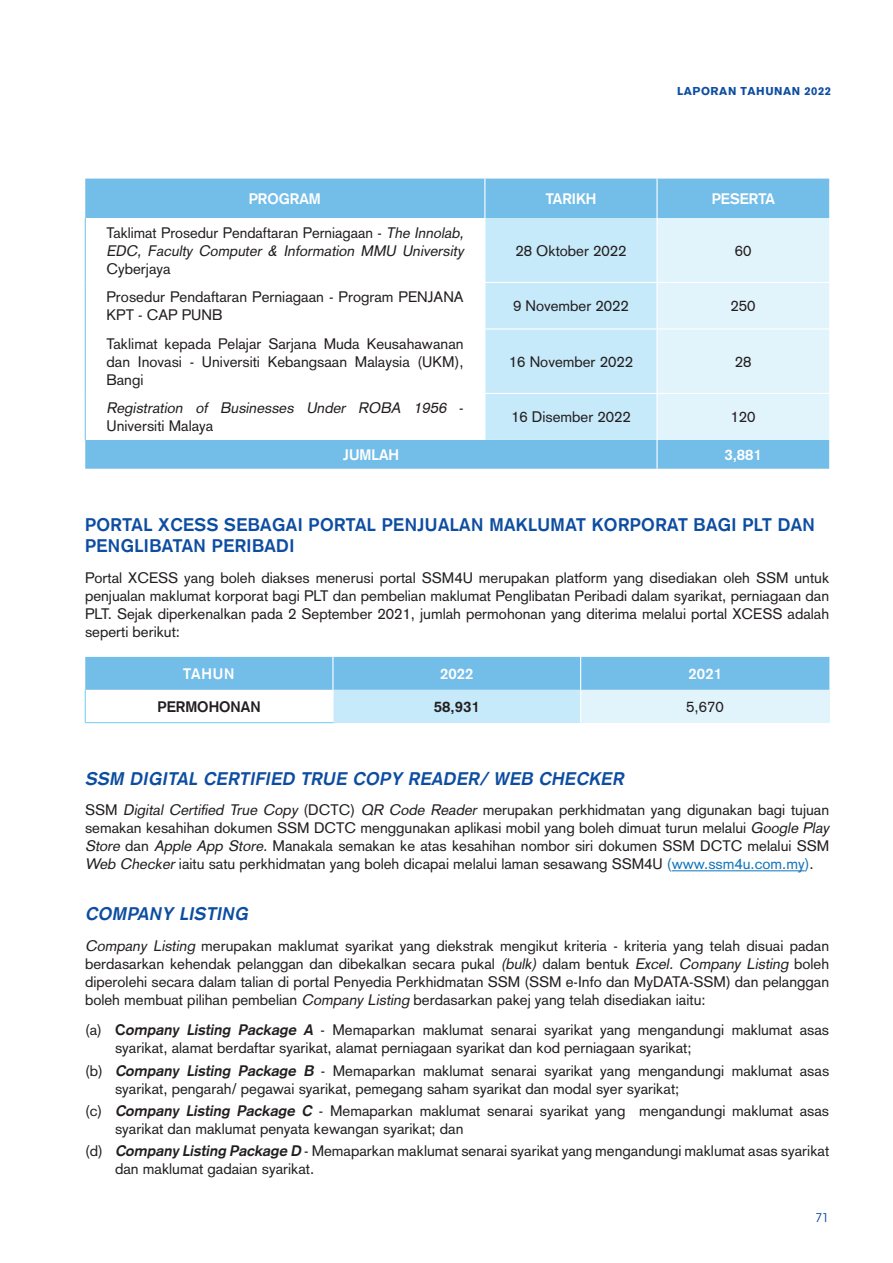
<style>
.page{position:relative;width:893px;height:1263px;background:#fff}
.page>*{position:absolute;margin:0;border:0;box-sizing:border-box;transform-origin:0 0}
.t1{font:700 18px/21.6px "Akzidenz Grotesk";letter-spacing:.025em;color:#0d4da1}
.t2{font:italic 700 18px "Akzidenz Grotesk";letter-spacing:.025em;color:#0d4da1}
.t3{font:15px/18px "Akzidenz Grotesk";color:#231f20}
.t4{font:italic 15px/18px "Akzidenz Grotesk";color:#231f20}
.t5{font:700 15px "Akzidenz Grotesk";color:#fff}
.t6{font:700 15px "Akzidenz Grotesk";color:#231f20}
.t7{font:12px "ITC Avant Garde Std";color:#0d4da1}
.t8{font:900 11.25px "Akzidenz Grotesk";letter-spacing:.05em;color:#0d4da1}
.s1{font-style:normal}
.s2{font-style:italic}
.s3{color:#1074bc}
.s4{font-weight:700}
.s5{font-weight:700;font-style:italic}
</style>
<div class="page">
<div style="left:85px;top:179px;width:744px;height:290px;background:#73bde9"></div>
<svg style="left:86px;top:218px;width:398px;height:222px"></svg>
<svg style="left:485px;top:218px;width:344px;height:222px;background:#d4effb"></svg>
<hr style="left:484px;top:179px;width:1px;height:39px;background:#fff">
<hr style="left:656px;top:179px;width:2px;height:39px;background:#fff">
<hr style="left:484px;top:218px;width:1px;height:64px;background:#fff">
<hr style="left:656px;top:218px;width:2px;height:64px;background:#fff">
<hr style="left:85px;top:282px;width:400px;height:1px;background:#fff">
<hr style="left:485px;top:282px;width:172px;height:1px;background:#fff">
<hr style="left:484px;top:283px;width:1px;height:45px;background:#fff">
<hr style="left:657px;top:282px;width:172px;height:1px;background:#fff">
<hr style="left:656px;top:283px;width:2px;height:45px;background:#fff">
<hr style="left:85px;top:328px;width:400px;height:1px;background:#fff">
<hr style="left:485px;top:328px;width:172px;height:1px;background:#fff">
<hr style="left:484px;top:329px;width:1px;height:64px;background:#fff">
<hr style="left:657px;top:328px;width:172px;height:1px;background:#fff">
<hr style="left:656px;top:329px;width:2px;height:64px;background:#fff">
<hr style="left:85px;top:393px;width:400px;height:1px;background:#fff">
<hr style="left:485px;top:393px;width:172px;height:1px;background:#fff">
<hr style="left:484px;top:394px;width:1px;height:46px;background:#fff">
<hr style="left:657px;top:393px;width:172px;height:1px;background:#fff">
<hr style="left:656px;top:394px;width:2px;height:46px;background:#fff">
<hr style="left:656px;top:440px;width:2px;height:29px;background:#fff">
<hr style="left:85px;top:218px;width:1px;height:64px;background:#73bde9">
<hr style="left:85px;top:282px;width:1px;height:47px;background:#73bde9">
<hr style="left:85px;top:329px;width:1px;height:64px;background:#73bde9">
<hr style="left:85px;top:393px;width:1px;height:47px;background:#73bde9">
<hr style="left:672px;top:870px;width:133px;height:1px;background:#1074bc">
<div style="left:85px;top:657px;width:744px;height:33px;background:#73bde9"></div>
<div style="left:333px;top:690px;width:248px;height:33px;background:#c6eafa"></div>
<div style="left:581px;top:690px;width:248px;height:33px;background:#e1f4fc"></div>
<hr style="left:332px;top:657px;width:2px;height:33px;background:#fff">
<hr style="left:580px;top:657px;width:1px;height:33px;background:#fff">
<hr style="left:332px;top:690px;width:2px;height:32px;background:#fff">
<hr style="left:580px;top:690px;width:1px;height:33px;background:#fff">
<hr style="left:85px;top:690px;width:1px;height:32px;background:#6bcff6">
<hr style="left:85px;top:722px;width:249px;height:1px;background:#6bcff6">
<p class="t8" style="left:677px;top:84px;width:156px">LAPORAN TAHUNAN 2022</p>
<p class="t5" style="left:249px;top:193px;width:73px">PROGRAM</p>
<p class="t5" style="left:546px;top:193px;width:52px">TARIKH</p>
<p class="t5" style="left:712px;top:193px;width:65px">PESERTA</p>
<p class="t4" style="left:107px;top:224px;width:362px"><span class="s1">Taklimat Prosedur Pendaftaran Perniagaan -</span> The Innolab,<br>EDC, Faculty Computer &amp; Information MMU University</p>
<p class="t3" style="left:107px;top:260px;width:66px">Cyberjaya</p>
<p class="t3" style="left:515px;top:242px;width:113px">28 Oktober 2022</p>
<p class="t3" style="left:735px;top:242px;width:18px">60</p>
<p class="t3" style="left:107px;top:288px;width:359px">Prosedur Pendaftaran Perniagaan - Program PENJANA<br>KPT - CAP PUNB</p>
<p class="t3" style="left:513px;top:297px;width:117px">9 November 2022</p>
<p class="t3" style="left:731px;top:297px;width:27px">250</p>
<p class="t3" style="left:107px;top:335px;width:359px;text-align:justify">Taklimat kepada Pelajar Sarjana Muda Keusahawanan dan Inovasi - Universiti Kebangsaan Malaysia (UKM), Bangi</p>
<p class="t3" style="left:509px;top:353px;width:126px">16 November 2022</p>
<p class="t3" style="left:735px;top:353px;width:18px">28</p>
<p class="t4" style="left:107px;top:399px;width:359px">Registration of Businesses Under ROBA 1956 <span class="s1">-<br>Universiti Malaya</span></p>
<p class="t3" style="left:511px;top:408px;width:121px">16 Disember 2022</p>
<p class="t3" style="left:731px;top:408px;width:27px">120</p>
<p class="t5" style="left:343px;top:449px;width:57px">JUMLAH</p>
<p class="t5" style="left:724px;top:449px;width:39px">3,881</p>
<p class="t1" style="left:85px;top:515px;width:731px">PORTAL XCESS SEBAGAI PORTAL PENJUALAN MAKLUMAT KORPORAT BAGI PLT DAN<br>PENGLIBATAN PERIBADI</p>
<p class="t3" style="left:85px;top:569px;width:746px;text-align:justify">Portal XCESS yang boleh diakses menerusi portal SSM4U merupakan platform yang disediakan oleh SSM untuk penjualan maklumat korporat bagi PLT dan pembelian maklumat Penglibatan Peribadi dalam syarikat, perniagaan dan PLT. Sejak diperkenalkan pada 2 September 2021, jumlah permohonan yang diterima melalui portal XCESS adalah seperti berikut:</p>
<p class="t5" style="left:183px;top:668px;width:53px">TAHUN</p>
<p class="t5" style="left:440px;top:668px;width:35px">2022</p>
<p class="t5" style="left:689px;top:668px;width:35px">2021</p>
<p class="t6" style="left:158px;top:701px;width:105px">PERMOHONAN</p>
<p class="t6" style="left:434px;top:701px;width:47px">58,931</p>
<p class="t3" style="left:686px;top:698px;width:39px">5,670</p>
<p class="t2" style="left:85px;top:771px;width:543px">SSM DIGITAL CERTIFIED TRUE COPY READER/ WEB CHECKER</p>
<p class="t3" style="left:85px;top:801px;width:749px">SSM <span class="s2">Digital Certified True Copy</span> (DCTC) <span class="s2">QR Code Reader</span> merupakan perkhidmatan yang digunakan bagi tujuan semakan kesahihan dokumen SSM DCTC menggunakan aplikasi mobil yang boleh dimuat turun melalui <span class="s2">Google Play Store</span> dan <span class="s2">Apple App Store.</span> Manakala semakan ke atas kesahihan nombor siri dokumen SSM DCTC melalui SSM <span class="s2">Web Checker</span> iaitu satu perkhidmatan yang boleh dicapai melalui laman sesawang SSM4U <span class="s3">(www.ssm4u.com.my)</span>.</p>
<p class="t2" style="left:85px;top:906px;width:167px">COMPANY LISTING</p>
<p class="t3" style="left:85px;top:937px;width:746px;text-align:justify"><span class="s2">Company Listing</span> merupakan maklumat syarikat yang diekstrak mengikut kriteria - kriteria yang telah disuai padan berdasarkan kehendak pelanggan dan dibekalkan secara pukal <span class="s2">(bulk)</span> dalam bentuk <span class="s2">Excel. Company Listing</span> boleh diperolehi secara dalam talian di portal Penyedia Perkhidmatan SSM (SSM e-Info dan MyDATA-SSM) dan pelanggan boleh membuat pilihan pembelian <span class="s2">Company Listing</span> berdasarkan pakej yang telah disediakan iaitu:</p>
<p class="t3" style="left:115px;top:1021px;width:716px;text-indent:-30px">(a) <span class="s4">C</span><span class="s5">ompany Listing Package A</span> - Memaparkan maklumat senarai syarikat yang mengandungi maklumat asas syarikat, alamat berdaftar syarikat, alamat perniagaan syarikat dan kod perniagaan syarikat;</p>
<p class="t3" style="left:115px;top:1062px;width:716px;text-indent:-30px">(b) <span class="s5">Company Listing Package B</span> - Memaparkan maklumat senarai syarikat yang mengandungi maklumat asas syarikat, pengarah/ pegawai syarikat, pemegang saham syarikat dan modal syer syarikat;</p>
<p class="t3" style="left:115px;top:1102px;width:716px;text-indent:-30px">(c) <span class="s5">Company Listing Package C</span> - Memaparkan maklumat senarai syarikat yang mengandungi maklumat asas syarikat dan maklumat penyata kewangan syarikat; dan</p>
<p class="t3" style="left:115px;top:1142px;width:716px;text-indent:-30px">(d) <span class="s5">Company Listing Package D</span> - Memaparkan maklumat senarai syarikat yang mengandungi maklumat asas syarikat dan maklumat gadaian syarikat.</p>
<p class="t7" style="left:815px;top:1211px;width:15px">71</p>
</div>
